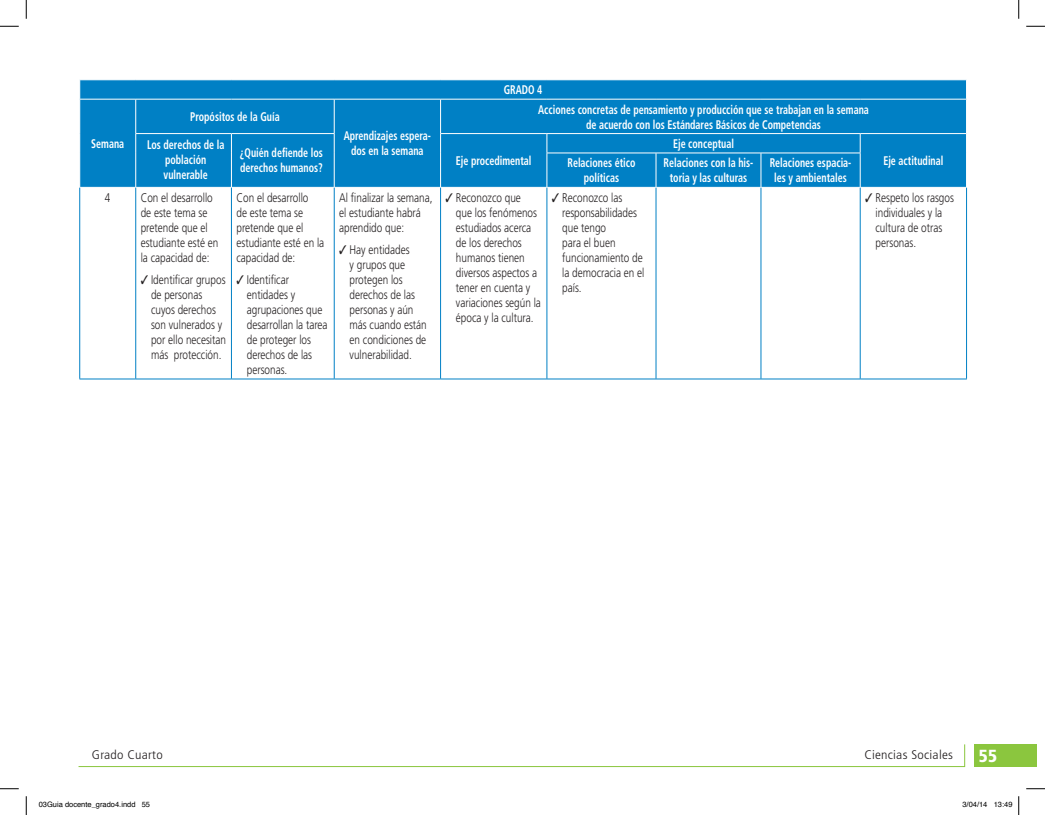
<style>
.page{position:relative;width:1045px;height:815px;background:#fff}
.page>*{position:absolute;margin:0;border:0;box-sizing:border-box;transform-origin:0 0}
.t1{font:900 condensed 17.5px "Frutiger LT Std";color:#fff}
.t2{font:300 12.5px/15px "Frutiger LT Std";color:#231f20;scale:.8 1}
.t3{font:700 condensed 12.5px/15px "Frutiger LT Std";color:#fff;text-align:center;scale:.8 1}
.t4{font:300 condensed 12.5px "Frutiger LT Std";letter-spacing:.02em;color:#231f20;scale:1.1 1}
.t5{font:7.5px "Helvetica";color:#000}
</style>
<div class="page">
<div style="left:974px;top:743px;width:62px;height:23px;background:#8bc63e"></div>
<svg style="left:78px;top:744px;width:887px;height:23px"></svg>
<div style="left:80px;top:80px;width:886px;height:107px;background:#0080c5"></div>
<svg style="left:79px;top:80px;width:1px;height:19px"></svg>
<hr style="left:79px;top:99px;width:57px;height:1px;background:#fff">
<svg style="left:79px;top:133px;width:1px;height:20px"></svg>
<hr style="left:136px;top:99px;width:95px;height:1px;background:#fff">
<hr style="left:135px;top:99px;width:1px;height:34px;background:#fff">
<hr style="left:231px;top:99px;width:103px;height:1px;background:#fff">
<hr style="left:334px;top:99px;width:106px;height:1px;background:#fff">
<hr style="left:334px;top:99px;width:1px;height:34px;background:#fff">
<hr style="left:440px;top:99px;width:107px;height:1px;background:#fff">
<hr style="left:440px;top:99px;width:1px;height:34px;background:#fff">
<hr style="left:547px;top:99px;width:109px;height:1px;background:#fff">
<hr style="left:656px;top:99px;width:105px;height:1px;background:#fff">
<hr style="left:761px;top:99px;width:99px;height:1px;background:#fff">
<hr style="left:860px;top:99px;width:107px;height:1px;background:#fff">
<hr style="left:135px;top:133px;width:96px;height:1px;background:#fff">
<svg style="left:135px;top:134px;width:1px;height:19px"></svg>
<hr style="left:231px;top:133px;width:103px;height:1px;background:#fff">
<svg style="left:231px;top:134px;width:1px;height:19px"></svg>
<svg style="left:334px;top:134px;width:1px;height:19px"></svg>
<hr style="left:135px;top:153px;width:1px;height:34px;background:#fff">
<hr style="left:231px;top:153px;width:1px;height:34px;background:#fff">
<hr style="left:334px;top:153px;width:1px;height:34px;background:#fff">
<hr style="left:440px;top:133px;width:107px;height:1px;background:#fff">
<svg style="left:440px;top:134px;width:1px;height:19px"></svg>
<hr style="left:440px;top:153px;width:1px;height:34px;background:#fff">
<hr style="left:547px;top:133px;width:109px;height:1px;background:#fff">
<svg style="left:546px;top:134px;width:1px;height:19px"></svg>
<hr style="left:656px;top:133px;width:105px;height:1px;background:#fff">
<hr style="left:761px;top:133px;width:99px;height:1px;background:#fff">
<hr style="left:860px;top:133px;width:107px;height:1px;background:#fff">
<svg style="left:860px;top:134px;width:1px;height:19px"></svg>
<hr style="left:546px;top:153px;width:110px;height:1px;background:#fff">
<hr style="left:546px;top:153px;width:1px;height:34px;background:#fff">
<hr style="left:656px;top:153px;width:105px;height:1px;background:#fff">
<hr style="left:655px;top:153px;width:1px;height:34px;background:#fff">
<hr style="left:761px;top:153px;width:99px;height:1px;background:#fff">
<hr style="left:760px;top:153px;width:1px;height:34px;background:#fff">
<hr style="left:860px;top:153px;width:1px;height:34px;background:#fff">
<hr style="left:79px;top:188px;width:1px;height:190px;background:#0080c5">
<hr style="left:135px;top:188px;width:1px;height:190px;background:#0080c5">
<hr style="left:231px;top:188px;width:1px;height:190px;background:#0080c5">
<hr style="left:334px;top:188px;width:1px;height:190px;background:#0080c5">
<hr style="left:440px;top:188px;width:1px;height:190px;background:#0080c5">
<hr style="left:546px;top:188px;width:1px;height:190px;background:#0080c5">
<hr style="left:655px;top:188px;width:1px;height:190px;background:#0080c5">
<hr style="left:760px;top:188px;width:1px;height:190px;background:#0080c5">
<hr style="left:860px;top:188px;width:1px;height:190px;background:#0080c5">
<hr style="left:966px;top:188px;width:1px;height:190px;background:#0080c5">
<hr style="left:79px;top:378px;width:57px;height:1px;background:#0080c5">
<hr style="left:136px;top:378px;width:95px;height:1px;background:#0080c5">
<hr style="left:231px;top:378px;width:103px;height:1px;background:#0080c5">
<hr style="left:334px;top:378px;width:106px;height:1px;background:#0080c5">
<hr style="left:440px;top:378px;width:107px;height:1px;background:#0080c5">
<hr style="left:547px;top:378px;width:109px;height:1px;background:#0080c5">
<hr style="left:656px;top:378px;width:105px;height:1px;background:#0080c5">
<hr style="left:761px;top:378px;width:99px;height:1px;background:#0080c5">
<hr style="left:860px;top:378px;width:107px;height:1px;background:#0080c5">
<svg style="left:0;top:25px;width:19px;height:2px"></svg>
<svg style="left:1026px;top:25px;width:19px;height:2px"></svg>
<svg style="left:0;top:788px;width:19px;height:1px"></svg>
<svg style="left:1026px;top:788px;width:19px;height:1px"></svg>
<svg style="left:25px;top:0;width:2px;height:19px"></svg>
<svg style="left:25px;top:796px;width:2px;height:18px"></svg>
<svg style="left:1018px;top:0;width:1px;height:19px"></svg>
<svg style="left:1018px;top:796px;width:1px;height:18px"></svg>
<p class="t3" style="left:504px;top:82px;width:50px">GRADO 4</p>
<p class="t3" style="left:91px;top:136px;width:43px">Semana</p>
<p class="t3" style="left:190px;top:109px;width:113px">Propósitos de la Guía</p>
<p class="t3" style="left:147px;top:137px;width:98px">Los derechos de la población vulnerable</p>
<p class="t3" style="left:240px;top:145px;width:105px;text-align:left">¿Quién defiende los derechos humanos?</p>
<p class="t3" style="left:344px;top:129px;width:111px">Aprendizajes espera&shy;dos en la semana</p>
<p class="t3" style="left:538px;top:102px;width:415px">Acciones concretas de pensamiento y producción que se trabajan en la semana de acuerdo con los Estándares Básicos de Competencias</p>
<p class="t3" style="left:456px;top:153px;width:96px">Eje procedimental</p>
<p class="t3" style="left:673px;top:136px;width:78px">Eje conceptual</p>
<p class="t3" style="left:567px;top:155px;width:86px">Relaciones ético</p>
<p class="t3" style="left:883px;top:153px;width:77px">Eje actitudinal</p>
<p class="t3" style="left:584px;top:170px;width:46px">políticas</p>
<p class="t3" style="left:663px;top:155px;width:114px">Relaciones con la his&shy;toria y las culturas</p>
<p class="t3" style="left:769px;top:155px;width:104px">Relaciones espacia&shy;les y ambientales</p>
<p class="t2" style="left:105px;top:190px;width:8px">4</p>
<p class="t2" style="left:141px;top:190px;width:99px">Con el desarrollo de este tema se pretende que el estudiante esté en la capacidad de:</p>
<p class="t2" style="left:151px;top:272px;width:95px;text-indent:-10px">✓ Identificar grupos de personas cuyos derechos son vulnerados y por ello necesitan más protección.</p>
<p class="t2" style="left:236px;top:190px;width:111px">Con el desarrollo<br>de este tema se pretende que el estudiante esté en la capacidad de:</p>
<p class="t2" style="left:247px;top:272px;width:102px;text-indent:-10px">✓ Identificar entidades y agrupaciones que desarrollan la tarea de proteger los derechos de las personas.</p>
<p class="t2" style="left:339px;top:190px;width:118px">Al finalizar la semana, el estudiante habrá aprendido que:</p>
<p class="t2" style="left:349px;top:242px;width:98px;text-indent:-10px">✓ Hay entidades<br>y grupos que protegen los derechos de las personas y aún más cuando están en condiciones de vulnerabilidad.</p>
<p class="t2" style="left:456px;top:190px;width:108px;text-indent:-10px">✓ Reconozco que<br>que los fenómenos estudiados acerca de los derechos humanos tienen diversos aspectos a tener en cuenta y variaciones según la época y la cultura.</p>
<p class="t2" style="left:562px;top:190px;width:104px;text-indent:-10px">✓ Reconozco las responsabilidades que tengo<br>para el buen funcionamiento de la democracia en el país.</p>
<p class="t2" style="left:875px;top:190px;width:99px;text-indent:-10px">✓ Respeto los rasgos individuales y la cultura de otras personas.</p>
<p class="t4" style="left:92px;top:747px;width:66px">Grado Cuarto</p>
<p class="t4" style="left:864px;top:747px;width:82px">Ciencias Sociales</p>
<h1 class="t1" style="left:979px;top:745px;width:20px">55</h1>
<p class="t5" style="left:39px;top:798px;width:113px">03Guia docente_grado4.indd 55</p>
<p class="t5" style="left:962px;top:798px;width:52px">3/04/14 13:49</p>
</div>
